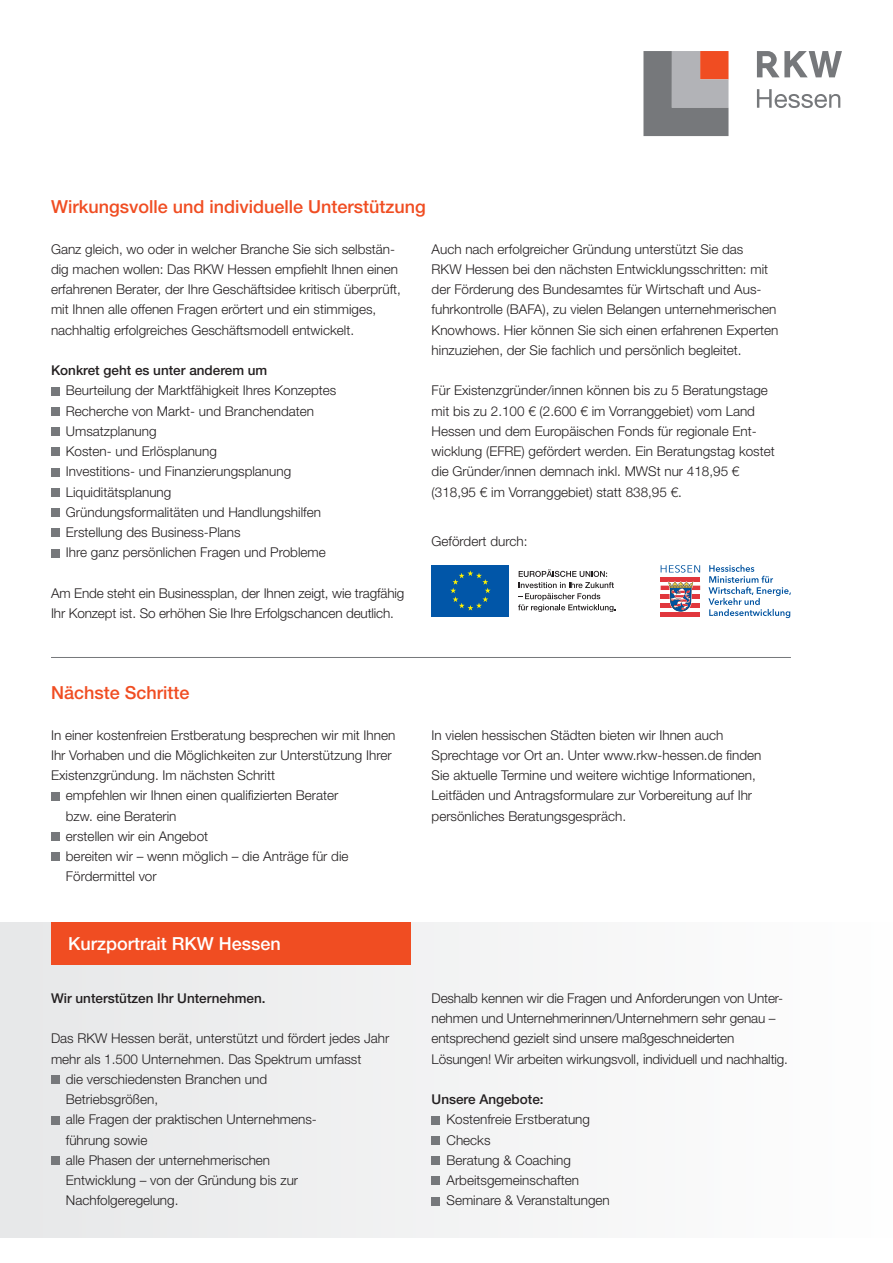
<style>
.page{position:relative;width:893px;height:1263px;background:#fff}
.page>*{position:absolute;margin:0;border:0;box-sizing:border-box;transform-origin:0 0}
.Subline{font:500 18px "Helvetica Neue LT Std";color:#f04d22}
.Subline-2{font:500 18px "Helvetica Neue LT Std";color:#fff}
.Text{font:300 13.5px/20.2px "Helvetica Neue LT Std";color:#231f20}
.Bullet{font:300 13.5px/20.2px "Helvetica Neue LT Std";color:#231f20}
.Fett{font:500 13.5px "Helvetica Neue LT Std";color:#231f20}
.Text-2{font:500 13.5px "Helvetica Neue LT Std";color:#231f20}
</style>
<div class="page">
<hr style="left:661px;top:577px;width:39px;height:4px;background:#e1373d">
<hr style="left:661px;top:586px;width:39px;height:4px;background:#e1373d">
<div style="left:661px;top:594px;width:39px;height:5px;background:#e1373d"></div>
<div style="left:661px;top:603px;width:39px;height:5px;background:#e1373d"></div>
<hr style="left:661px;top:612px;width:39px;height:4px;background:#e1373d">
<svg style="left:668px;top:581px;width:26px;height:31px"></svg>
<svg style="left:661px;top:565px;width:39px;height:8px"></svg>
<svg style="left:708px;top:565px;width:83px;height:53px"></svg>
<div style="left:432px;top:565px;width:77px;height:52px;background:#0156a8"></div>
<svg style="left:450px;top:570px;width:41px;height:41px"></svg>
<svg style="left:518px;top:569px;width:98px;height:43px"></svg>
<div style="left:51px;top:792px;width:9px;height:8px;background:#76787b"></div>
<div style="left:51px;top:832px;width:9px;height:9px;background:#76787b"></div>
<div style="left:51px;top:853px;width:9px;height:8px;background:#76787b"></div>
<div style="left:51px;top:387px;width:9px;height:8px;background:#76787b"></div>
<div style="left:51px;top:407px;width:9px;height:9px;background:#76787b"></div>
<div style="left:51px;top:427px;width:9px;height:9px;background:#76787b"></div>
<div style="left:51px;top:448px;width:9px;height:8px;background:#76787b"></div>
<div style="left:51px;top:468px;width:9px;height:8px;background:#76787b"></div>
<div style="left:51px;top:488px;width:9px;height:9px;background:#76787b"></div>
<div style="left:51px;top:508px;width:9px;height:9px;background:#76787b"></div>
<div style="left:51px;top:529px;width:9px;height:8px;background:#76787b"></div>
<div style="left:51px;top:549px;width:9px;height:8px;background:#76787b"></div>
<hr style="left:51px;top:657px;width:740px;height:1px;background:#76787b">
<svg style="left:643px;top:51px;width:85px;height:85px;background:#988886"></svg>
<svg style="left:757px;top:51px;width:85px;height:26px"></svg>
<svg style="left:757px;top:89px;width:83px;height:19px"></svg>
<div style="left:0;top:922px;width:893px;height:315px;background:#f3f3f4"></div>
<div style="left:51px;top:1075px;width:9px;height:9px;background:#76787b"></div>
<div style="left:51px;top:1116px;width:9px;height:8px;background:#76787b"></div>
<div style="left:51px;top:1156px;width:9px;height:9px;background:#76787b"></div>
<div style="left:432px;top:1116px;width:8px;height:8px;background:#76787b"></div>
<div style="left:432px;top:1136px;width:8px;height:9px;background:#76787b"></div>
<div style="left:432px;top:1156px;width:8px;height:9px;background:#76787b"></div>
<div style="left:432px;top:1177px;width:8px;height:8px;background:#76787b"></div>
<div style="left:432px;top:1197px;width:8px;height:8px;background:#76787b"></div>
<div style="left:51px;top:922px;width:359px;height:42px;background:#f04d22"></div>
<p class="Subline" style="left:51px;top:196px;width:376px">Wirkungsvolle und individuelle Unterstützung</p>
<p class="Text" style="left:51px;top:238px;width:351px">Ganz gleich, wo oder in welcher Branche Sie sich selbstän&shy;dig machen wollen: Das RKW Hessen empfiehlt Ihnen einen erfahrenen Berater, der Ihre Geschäftsidee kritisch überprüft, mit Ihnen alle offenen Fragen erörtert und ein stimmiges, nachhaltig erfolgreiches Geschäftsmodell entwickelt.</p>
<p class="Text-2" style="left:51px;top:362px;width:218px">Konkret geht es unter anderem um</p>
<p class="Bullet" style="left:66px;top:380px;width:272px">Beurteilung der Marktfähigkeit Ihres Konzeptes</p>
<p class="Bullet" style="left:66px;top:400px;width:250px">Recherche von Markt- und Branchendaten</p>
<p class="Bullet" style="left:66px;top:421px;width:92px">Umsatzplanung</p>
<p class="Bullet" style="left:66px;top:441px;width:153px">Kosten- und Erlösplanung</p>
<p class="Bullet" style="left:66px;top:461px;width:227px">Investitions- und Finanzierungsplanung</p>
<p class="Bullet" style="left:66px;top:481px;width:107px">Liquiditätsplanung</p>
<p class="Bullet" style="left:66px;top:502px;width:257px">Gründungsformalitäten und Handlungshilfen</p>
<p class="Bullet" style="left:66px;top:522px;width:176px">Erstellung des Business-Plans</p>
<p class="Bullet" style="left:66px;top:542px;width:261px">Ihre ganz persönlichen Fragen und Probleme</p>
<p class="Text" style="left:51px;top:583px;width:355px">Am Ende steht ein Businessplan, der Ihnen zeigt, wie tragfähig<br>Ihr Konzept ist. So erhöhen Sie Ihre Erfolgschancen deutlich.</p>
<p class="Subline" style="left:51px;top:682px;width:140px">Nächste Schritte</p>
<p class="Text" style="left:51px;top:724px;width:346px">In einer kostenfreien Erstberatung besprechen wir mit Ihnen<br>Ihr Vorhaben und die Möglichkeiten zur Unterstützung Ihrer<br>Existenzgründung. Im nächsten Schritt</p>
<p class="Bullet" style="left:66px;top:785px;width:274px">empfehlen wir Ihnen einen qualifizierten Berater bzw. eine Beraterin</p>
<p class="Bullet" style="left:66px;top:826px;width:144px">erstellen wir ein Angebot</p>
<p class="Bullet" style="left:66px;top:846px;width:284px">bereiten wir – wenn möglich – die Anträge für die<br>Fördermittel vor</p>
<p class="Subline-2" style="left:68px;top:932px;width:214px">Kurzportrait RKW Hessen</p>
<p class="Fett" style="left:51px;top:990px;width:216px">Wir unterstützen Ihr Unternehmen.</p>
<p class="Text" style="left:51px;top:1028px;width:340px">Das RKW Hessen berät, unterstützt und fördert jedes Jahr mehr als 1.500 Unternehmen. Das Spektrum umfasst</p>
<p class="Bullet" style="left:66px;top:1069px;width:203px">die verschiedensten Branchen und<br>Betriebsgrößen,</p>
<p class="Bullet" style="left:66px;top:1109px;width:253px">alle Fragen der praktischen Unternehmens&shy;führung sowie</p>
<p class="Bullet" style="left:66px;top:1150px;width:234px">alle Phasen der unternehmerischen<br>Entwicklung – von der Gründung bis zur<br>Nachfolgeregelung.</p>
<p class="Text" style="left:432px;top:238px;width:348px">Auch nach erfolgreicher Gründung unterstützt Sie das<br>RKW Hessen bei den nächsten Entwicklungsschritten: mit der Förderung des Bundesamtes für Wirtschaft und Aus&shy;fuhrkontrolle (BAFA), zu vielen Belangen unternehmerischen Knowhows. Hier können Sie sich einen erfahrenen Experten hinzuziehen, der Sie fachlich und persönlich begleitet.</p>
<p class="Text" style="left:432px;top:380px;width:345px">Für Existenzgründer/innen können bis zu 5 Beratungstage mit bis zu 2.100 € (2.600 € im Vorranggebiet) vom Land Hessen und dem Europäischen Fonds für regionale Ent&shy;wicklung (EFRE) gefördert werden. Ein Beratungstag kostet die Gründer/innen demnach inkl. MWSt nur 418,95 € (318,95 € im Vorranggebiet) statt 838,95 €.</p>
<p class="Text" style="left:432px;top:531px;width:97px">Gefördert durch:</p>
<p class="Text" style="left:432px;top:724px;width:331px">In vielen hessischen Städten bieten wir Ihnen auch Sprechtage vor Ort an. Unter www.rkw-hessen.de finden Sie aktuelle Termine und weitere wichtige Informationen, Leitfäden und Antragsformulare zur Vorbereitung auf Ihr persönliches Beratungsgespräch.</p>
<p class="Text" style="left:432px;top:988px;width:358px">Deshalb kennen wir die Fragen und Anforderungen von Unter&shy;nehmen und Unternehmerinnen/Unternehmern sehr genau – entsprechend gezielt sind unsere maßgeschneiderten Lösungen! Wir arbeiten wirkungsvoll, individuell und nachhaltig.</p>
<p class="Fett" style="left:432px;top:1091px;width:114px">Unsere Angebote:</p>
<p class="Bullet" style="left:446px;top:1109px;width:145px">Kostenfreie Erstberatung</p>
<p class="Bullet" style="left:446px;top:1129px;width:46px">Checks</p>
<p class="Bullet" style="left:446px;top:1150px;width:126px">Beratung &amp; Coaching</p>
<p class="Bullet" style="left:446px;top:1170px;width:134px">Arbeitsgemeinschaften</p>
<p class="Bullet" style="left:446px;top:1190px;width:165px">Seminare &amp; Veranstaltungen</p>
</div>
